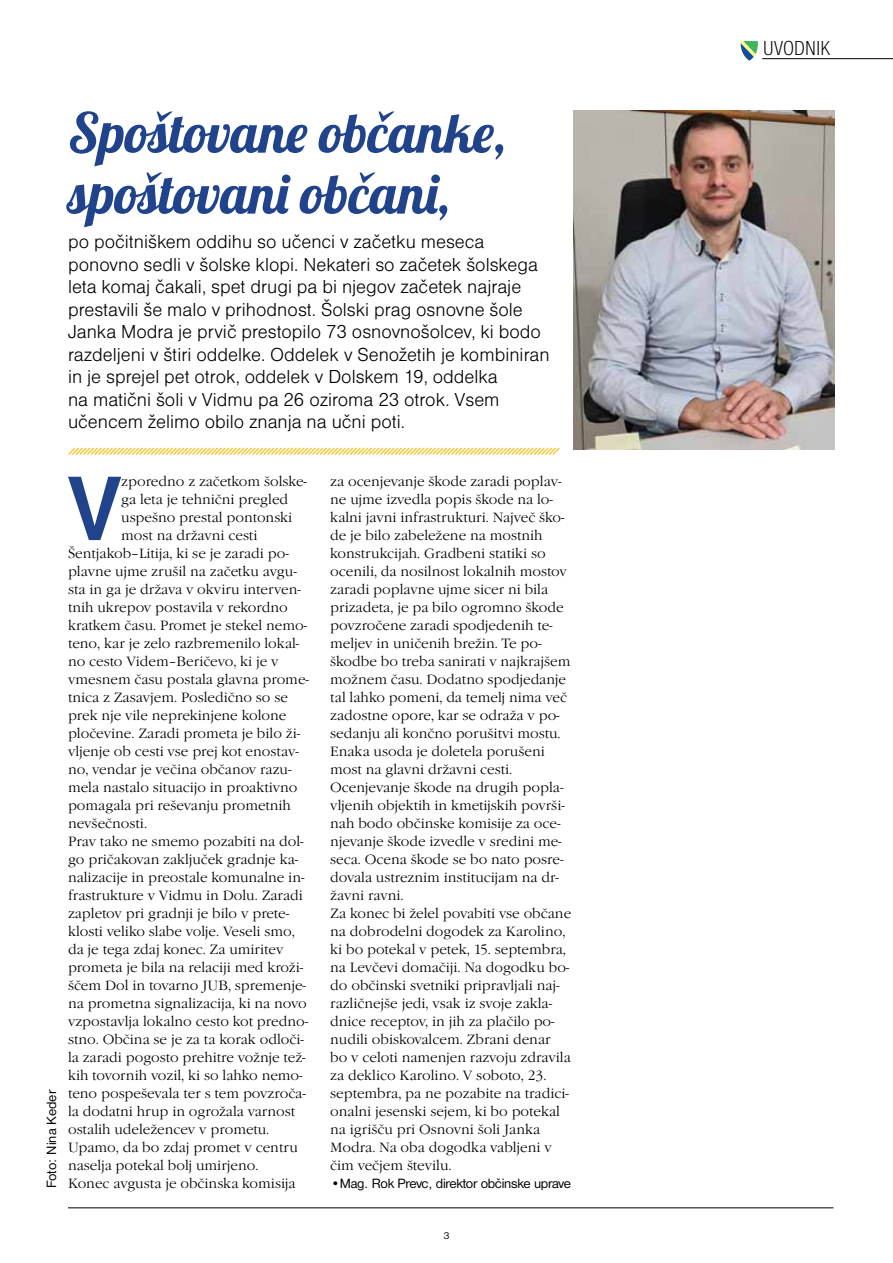
<style>
.page{position:relative;width:893px;height:1263px;background:#fff}
.page>*{position:absolute;margin:0;border:0;box-sizing:border-box;transform-origin:0 0}
.t1{font:700 94.95px "Nimbus San DCE";color:#20438c;scale:.96 1}
.t2{font:54.9px/60.9px "Lobster";color:#20438c}
.t3{font:21px "Nimbus San DCE Ligh Cond";color:#000}
.t4{font:19.5px/22.5px "Nimbus San DCE Ligh";color:#000}
.t5{font:13.95px/18px "Garamond Itc TCE Ligh";color:#000}
.t6{font:13.95px "Nimbus San DCE";letter-spacing:-.02em;color:#000}
.t7{font:13.95px "Nimbus San DCE";color:#000}
.t8{font:10.5px "Nimbus San DCE";color:#000}
.s1{font-family:"Garamond Itc TCE Ligh"}
</style>
<div class="page">
<hr style="left:68px;top:1207px;width:765px;height:1px;background:#000">
<hr style="left:762px;top:58px;width:131px;height:1px;background:#000">
<svg style="left:740px;top:41px;width:18px;height:20px"></svg>
<svg style="left:68px;top:447px;width:492px;height:8px"></svg>
<img style="left:573px;top:111px;width:261px;height:338px">
<h2 class="t2" style="left:68px;top:108px;width:439px">Spoštovane občanke, spoštovani občani,</h2>
<p class="t4" style="left:68px;top:231px;width:483px">po počitniškem oddihu so učenci v začetku meseca ponovno sedli v šolske klopi. Nekateri so začetek šolskega leta komaj čakali, spet drugi pa bi njegov začetek najraje prestavili še malo v prihodnost. Šolski prag osnovne šole Janka Modra je prvič prestopilo 73 osnovnošolcev, ki bodo razdeljeni v štiri oddelke. Oddelek v Senožetih je kombiniran in je sprejel pet otrok, oddelek v Dolskem 19, oddelka<br>na matični šoli v Vidmu pa 26 oziroma 23 otrok. Vsem učencem želimo obilo znanja na učni poti.</p>
<p class="t7" style="left:44px;top:1188px;width:100px;rotate:-90deg">Foto: Nina Keder</p>
<h1 class="t1" style="left:68px;top:455px;width:57px">V</h1>
<p class="t5" style="left:121px;top:473px;width:187px">zporedno z začetkom šolske-</p>
<p class="t5" style="left:121px;top:491px;width:168px">ga leta je tehnični pregled</p>
<p class="t5" style="left:121px;top:509px;width:173px">uspešno prestal pontonski</p>
<p class="t5" style="left:121px;top:527px;width:138px">most na državni cesti</p>
<p class="t5" style="left:68px;top:545px;width:222px">Šentjakob–Litija, ki se je zaradi po-</p>
<p class="t5" style="left:68px;top:563px;width:230px">plavne ujme zrušil na začetku avgu-</p>
<p class="t5" style="left:68px;top:581px;width:234px">sta in ga je država v okviru interven-</p>
<p class="t5" style="left:68px;top:599px;width:221px">tnih ukrepov postavila v rekordno</p>
<p class="t5" style="left:68px;top:617px;width:241px">kratkem času. Promet je stekel nemo-</p>
<p class="t5" style="left:68px;top:635px;width:233px">teno, kar je zelo razbremenilo lokal-</p>
<p class="t5" style="left:68px;top:653px;width:212px">no cesto Videm–Beričevo, ki je v</p>
<p class="t5" style="left:68px;top:671px;width:242px">vmesnem času postala glavna prome-</p>
<p class="t5" style="left:68px;top:689px;width:221px">tnica z Zasavjem. Posledično so se</p>
<p class="t5" style="left:68px;top:707px;width:220px">prek nje vile neprekinjene kolone</p>
<p class="t5" style="left:68px;top:725px;width:234px">pločevine. Zaradi prometa je bilo ži-</p>
<p class="t5" style="left:68px;top:743px;width:232px">vljenje ob cesti vse prej kot enostav-</p>
<p class="t5" style="left:68px;top:761px;width:225px">no, vendar je večina občanov razu-</p>
<p class="t5" style="left:68px;top:779px;width:231px">mela nastalo situacijo in proaktivno</p>
<p class="t5" style="left:68px;top:797px;width:224px">pomagala pri reševanju prometnih</p>
<p class="t5" style="left:68px;top:815px;width:81px">nevšečnosti.</p>
<p class="t5" style="left:68px;top:833px;width:237px">Prav tako ne smemo pozabiti na dol-</p>
<p class="t5" style="left:68px;top:851px;width:232px">go pričakovan zaključek gradnje ka-</p>
<p class="t5" style="left:68px;top:869px;width:238px">nalizacije in preostale komunalne in-</p>
<p class="t5" style="left:68px;top:887px;width:236px">frastrukture v Vidmu in Dolu. Zaradi</p>
<p class="t5" style="left:68px;top:905px;width:223px">zapletov pri gradnji je bilo v prete-</p>
<p class="t5" style="left:68px;top:923px;width:228px">klosti veliko slabe volje. Veseli smo,</p>
<p class="t5" style="left:68px;top:941px;width:217px">da je tega zdaj konec. Za umiritev</p>
<p class="t5" style="left:68px;top:958px;width:237px">prometa je bila na relaciji med kroži-</p>
<p class="t5" style="left:68px;top:976px;width:239px">ščem Dol in tovarno JUB, spremenje-</p>
<p class="t5" style="left:68px;top:994px;width:240px">na prometna signalizacija, ki na novo</p>
<p class="t5" style="left:68px;top:1012px;width:242px">vzpostavlja lokalno cesto kot predno-</p>
<p class="t5" style="left:68px;top:1030px;width:237px">stno. Občina se je za ta korak odloči-</p>
<p class="t5" style="left:68px;top:1048px;width:239px">la zaradi pogosto prehitre vožnje tež-</p>
<p class="t5" style="left:68px;top:1066px;width:236px">kih tovornih vozil, ki so lahko nemo-</p>
<p class="t5" style="left:68px;top:1084px;width:239px">teno pospeševala ter s tem povzroča-</p>
<p class="t5" style="left:68px;top:1102px;width:229px">la dodatni hrup in ogrožala varnost</p>
<p class="t5" style="left:68px;top:1120px;width:203px">ostalih udeležencev v prometu.</p>
<p class="t5" style="left:68px;top:1138px;width:231px">Upamo, da bo zdaj promet v centru</p>
<p class="t5" style="left:68px;top:1156px;width:192px">naselja potekal bolj umirjeno.</p>
<p class="t5" style="left:68px;top:1174px;width:229px">Konec avgusta je občinska komisija</p>
<p class="t5" style="left:330px;top:472px;width:242px">za ocenjevanje škode zaradi poplav&shy;ne ujme izvedla popis škode na lo&shy;kalni javni infrastrukturi. Največ ško&shy;de je bilo zabeležene na mostnih konstrukcijah. Gradbeni statiki so ocenili, da nosilnost lokalnih mostov zaradi poplavne ujme sicer ni bila prizadeta, je pa bilo ogromno škode povzročene zaradi spodjedenih te&shy;meljev in uničenih brežin. Te po&shy;škodbe bo treba sanirati v najkrajšem možnem času. Dodatno spodjedanje tal lahko pomeni, da temelj nima več zadostne opore, kar se odraža v po&shy;sedanju ali končno porušitvi mostu.<br>Enaka usoda je doletela porušeni most na glavni državni cesti.<br>Ocenjevanje škode na drugih popla&shy;vljenih objektih in kmetijskih površi&shy;nah bodo občinske komisije za oce&shy;njevanje škode izvedle v sredini me&shy;seca. Ocena škode se bo nato posre&shy;dovala ustreznim institucijam na dr&shy;žavni ravni.<br>Za konec bi želel povabiti vse občane na dobrodelni dogodek za Karolino, ki bo potekal v petek, 15. septembra, na Levčevi domačiji. Na dogodku bo&shy;do občinski svetniki pripravljali naj&shy;različnejše jedi, vsak iz svoje zakla&shy;dnice receptov, in jih za plačilo po&shy;nudili obiskovalcem. Zbrani denar bo v celoti namenjen razvoju zdravila za deklico Karolino. V soboto, 23. septembra, pa ne pozabite na tradici&shy;onalni jesenski sejem, ki bo potekal na igrišču pri Osnovni šoli Janka Modra. Na oba dogodka vabljeni v čim večjem številu.</p>
<p class="t6" style="left:331px;top:1175px;width:242px"><span class="s1">•</span>Mag. Rok Prevc, direktor občinske uprave</p>
<p class="t8" style="left:443px;top:1230px;width:8px">3</p>
<h3 class="t3" style="left:763px;top:36px;width:69px">UVODNIK</h3>
</div>
